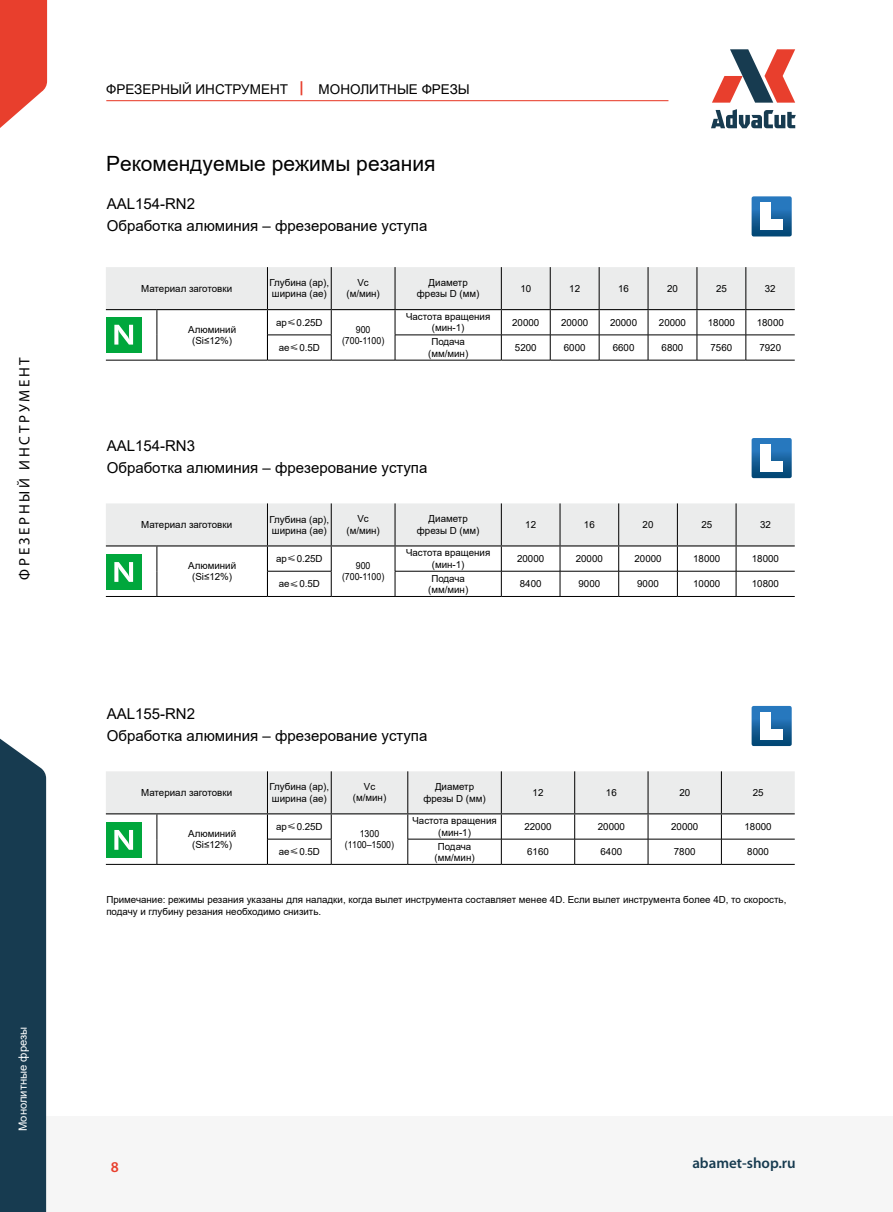
<style>
.page{position:relative;width:893px;height:1212px;background:#fff}
.page>*{position:absolute;margin:0;border:0;box-sizing:border-box;transform-origin:0 0}
.t1{font:21px "Arial";color:#000}
.t2{font:15px/21.9px "Arial";color:#000}
.t3{font:15px "Myriad Pro";letter-spacing:.18em;color:#000}
.t4{font:600 15px "Myriad Pro";color:#173b50}
.t5{font:600 15px "Myriad Pro";color:#e83f2d}
.t6{font:13.5px "Arial";color:#000}
.t7{font:11.25px "Arial";color:#fff}
.t8{font:9.75px/11.2px "Arial";color:#000;text-align:center}
.t9{font:9.75px/11.2px "Arial";color:#000;text-align:center;scale:.9 1}
.s1{font-weight:700;font-size:15px;color:#e83f2d}
.s2{font-family:"Adobe Heiti Std"}
</style>
<div class="page">
<div style="left:0;top:1116px;width:893px;height:96px;background:#f6f6f6"></div>
<div style="left:0;top:738px;width:46px;height:474px;background:#173b50"></div>
<svg style="left:712px;top:49px;width:83px;height:54px"></svg>
<svg style="left:711px;top:109px;width:85px;height:19px"></svg>
<hr style="left:106px;top:100px;width:562px;height:1px;background:#e83f2d">
<svg style="left:0;top:0;width:47px;height:128px"></svg>
<hr style="left:501px;top:360px;width:49px;height:1px;background:#000">
<hr style="left:550px;top:360px;width:49px;height:1px;background:#000">
<hr style="left:599px;top:360px;width:49px;height:1px;background:#000">
<hr style="left:648px;top:360px;width:49px;height:1px;background:#000">
<hr style="left:697px;top:360px;width:49px;height:1px;background:#000">
<hr style="left:746px;top:360px;width:49px;height:1px;background:#000">
<hr style="left:267px;top:360px;width:64px;height:1px;background:#000">
<hr style="left:331px;top:360px;width:64px;height:1px;background:#000">
<hr style="left:106px;top:360px;width:51px;height:1px;background:#000">
<hr style="left:157px;top:360px;width:110px;height:1px;background:#000">
<hr style="left:395px;top:360px;width:106px;height:1px;background:#000">
<svg style="left:106px;top:267px;width:689px;height:93px"></svg>
<hr style="left:501px;top:596px;width:59px;height:1px;background:#000">
<hr style="left:560px;top:596px;width:59px;height:1px;background:#000">
<hr style="left:619px;top:596px;width:58px;height:1px;background:#000">
<hr style="left:677px;top:596px;width:59px;height:1px;background:#000">
<hr style="left:736px;top:596px;width:59px;height:1px;background:#000">
<hr style="left:267px;top:596px;width:64px;height:1px;background:#000">
<hr style="left:331px;top:596px;width:64px;height:1px;background:#000">
<hr style="left:106px;top:596px;width:51px;height:1px;background:#000">
<hr style="left:157px;top:596px;width:110px;height:1px;background:#000">
<hr style="left:395px;top:596px;width:106px;height:1px;background:#000">
<svg style="left:106px;top:503px;width:689px;height:93px"></svg>
<hr style="left:501px;top:864px;width:74px;height:1px;background:#000">
<hr style="left:575px;top:864px;width:73px;height:1px;background:#000">
<hr style="left:648px;top:864px;width:73px;height:1px;background:#000">
<hr style="left:721px;top:864px;width:74px;height:1px;background:#000">
<hr style="left:267px;top:864px;width:64px;height:1px;background:#000">
<hr style="left:331px;top:864px;width:77px;height:1px;background:#000">
<hr style="left:106px;top:864px;width:51px;height:1px;background:#000">
<hr style="left:157px;top:864px;width:110px;height:1px;background:#000">
<hr style="left:408px;top:864px;width:93px;height:1px;background:#000">
<svg style="left:106px;top:771px;width:689px;height:93px"></svg>
<svg style="left:752px;top:196px;width:40px;height:40px"></svg>
<div style="left:760px;top:203px;width:10px;height:27px;background:#fff"></div>
<div style="left:760px;top:220px;width:23px;height:10px;background:#fff"></div>
<svg style="left:752px;top:438px;width:40px;height:40px"></svg>
<div style="left:760px;top:444px;width:10px;height:28px;background:#fff"></div>
<div style="left:760px;top:462px;width:23px;height:10px;background:#fff"></div>
<svg style="left:752px;top:706px;width:40px;height:40px"></svg>
<div style="left:760px;top:712px;width:10px;height:27px;background:#fff"></div>
<div style="left:760px;top:729px;width:23px;height:10px;background:#fff"></div>
<h2 class="t3" style="left:15px;top:580px;width:224px;rotate:-90deg">ФРЕЗЕРНЫЙ ИНСТРУМЕНТ</h2>
<p class="t7" style="left:15px;top:1131px;width:106px;rotate:-90deg">Монолитные фрезы</p>
<h3 class="t6" style="left:106px;top:80px;width:365px">ФРЕЗЕРНЫЙ ИНСТРУМЕНТ <span class="s1">|</span> МОНОЛИТНЫЕ ФРЕЗЫ</h3>
<h1 class="t1" style="left:106px;top:149px;width:331px">Рекомендуемые режимы резания</h1>
<h2 class="t2" style="left:107px;top:193px;width:322px">AAL154-RN2<br>Обработка алюминия – фрезерование уступа</h2>
<p class="t8" style="left:141px;top:283px;width:93px">Материал заготовки</p>
<p class="t8" style="left:270px;top:277px;width:61px;text-align:left">Глубина (ap), ширина (ae)</p>
<p class="t8" style="left:346px;top:277px;width:35px">Vc (м/мин)</p>
<p class="t8" style="left:417px;top:276px;width:64px;line-height:11.7px">Диаметр фрезы D (мм)</p>
<p class="t8" style="left:520px;top:283px;width:12px">10</p>
<p class="t8" style="left:569px;top:283px;width:12px">12</p>
<p class="t8" style="left:618px;top:283px;width:12px">16</p>
<p class="t8" style="left:667px;top:283px;width:12px">20</p>
<p class="t8" style="left:716px;top:283px;width:12px">25</p>
<p class="t8" style="left:765px;top:283px;width:12px">32</p>
<p class="t8" style="left:188px;top:324px;width:49px">Алюминий (Si≤12%)</p>
<p class="t8" style="left:406px;top:311px;width:86px">Частота вращения (мин-1)</p>
<p class="t8" style="left:512px;top:317px;width:29px">20000</p>
<p class="t8" style="left:561px;top:317px;width:29px">20000</p>
<p class="t8" style="left:610px;top:317px;width:29px">20000</p>
<p class="t8" style="left:659px;top:317px;width:29px">20000</p>
<p class="t8" style="left:708px;top:317px;width:29px">18000</p>
<p class="t8" style="left:757px;top:317px;width:29px">18000</p>
<p class="t8" style="left:276px;top:317px;width:48px">ap<span class="s2">≤</span>0.25D</p>
<p class="t9" style="left:342px;top:324px;width:48px">900 (700-1100)</p>
<p class="t8" style="left:279px;top:342px;width:43px">ae<span class="s2">≤</span>0.5D</p>
<p class="t8" style="left:428px;top:336px;width:42px">Подача (мм/мин)</p>
<p class="t8" style="left:515px;top:342px;width:23px">5200</p>
<p class="t8" style="left:564px;top:342px;width:23px">6000</p>
<p class="t8" style="left:613px;top:342px;width:23px">6600</p>
<p class="t8" style="left:662px;top:342px;width:23px">6800</p>
<p class="t8" style="left:710px;top:342px;width:23px">7560</p>
<p class="t8" style="left:759px;top:342px;width:23px">7920</p>
<h2 class="t2" style="left:107px;top:435px;width:322px">AAL154-RN3<br>Обработка алюминия – фрезерование уступа</h2>
<p class="t8" style="left:141px;top:519px;width:93px">Материал заготовки</p>
<p class="t8" style="left:270px;top:513px;width:61px;text-align:left">Глубина (ap), ширина (ae)</p>
<p class="t8" style="left:346px;top:513px;width:35px">Vc (м/мин)</p>
<p class="t8" style="left:417px;top:513px;width:64px;line-height:11.7px">Диаметр фрезы D (мм)</p>
<p class="t8" style="left:525px;top:519px;width:12px">12</p>
<p class="t8" style="left:584px;top:519px;width:12px">16</p>
<p class="t8" style="left:643px;top:519px;width:12px">20</p>
<p class="t8" style="left:701px;top:519px;width:12px">25</p>
<p class="t8" style="left:760px;top:519px;width:12px">32</p>
<p class="t8" style="left:188px;top:560px;width:49px">Алюминий (Si≤12%)</p>
<p class="t8" style="left:406px;top:547px;width:86px">Частота вращения (мин-1)</p>
<p class="t8" style="left:517px;top:553px;width:29px">20000</p>
<p class="t8" style="left:576px;top:553px;width:29px">20000</p>
<p class="t8" style="left:634px;top:553px;width:29px">20000</p>
<p class="t8" style="left:693px;top:553px;width:29px">18000</p>
<p class="t8" style="left:752px;top:553px;width:29px">18000</p>
<p class="t8" style="left:276px;top:553px;width:48px">ap<span class="s2">≤</span>0.25D</p>
<p class="t9" style="left:342px;top:560px;width:48px">900 (700-1100)</p>
<p class="t8" style="left:279px;top:578px;width:43px">ae<span class="s2">≤</span>0.5D</p>
<p class="t8" style="left:428px;top:573px;width:42px">Подача (мм/мин)</p>
<p class="t8" style="left:520px;top:578px;width:23px">8400</p>
<p class="t8" style="left:578px;top:578px;width:23px">9000</p>
<p class="t8" style="left:637px;top:578px;width:23px">9000</p>
<p class="t8" style="left:693px;top:578px;width:29px">10000</p>
<p class="t8" style="left:752px;top:578px;width:29px">10800</p>
<h2 class="t2" style="left:107px;top:702px;width:322px">AAL155-RN2<br>Обработка алюминия – фрезерование уступа</h2>
<p class="t8" style="left:141px;top:787px;width:93px">Материал заготовки</p>
<p class="t8" style="left:270px;top:781px;width:61px;text-align:left">Глубина (ap), ширина (ae)</p>
<p class="t8" style="left:353px;top:781px;width:35px">Vc (м/мин)</p>
<p class="t8" style="left:423px;top:781px;width:64px;line-height:11.7px">Диаметр фрезы D (мм)</p>
<p class="t8" style="left:533px;top:787px;width:12px">12</p>
<p class="t8" style="left:606px;top:787px;width:12px">16</p>
<p class="t8" style="left:679px;top:787px;width:12px">20</p>
<p class="t8" style="left:753px;top:787px;width:12px">25</p>
<p class="t8" style="left:188px;top:828px;width:49px">Алюминий (Si≤12%)</p>
<p class="t8" style="left:412px;top:815px;width:86px">Частота вращения (мин-1)</p>
<p class="t8" style="left:524px;top:821px;width:29px">22000</p>
<p class="t8" style="left:598px;top:821px;width:29px">20000</p>
<p class="t8" style="left:671px;top:821px;width:29px">20000</p>
<p class="t8" style="left:744px;top:821px;width:29px">18000</p>
<p class="t8" style="left:276px;top:821px;width:48px">ap<span class="s2">≤</span>0.25D</p>
<p class="t9" style="left:345px;top:828px;width:56px">1300 (1100–1500)</p>
<p class="t8" style="left:279px;top:846px;width:43px">ae<span class="s2">≤</span>0.5D</p>
<p class="t8" style="left:434px;top:840px;width:42px">Подача (мм/мин)</p>
<p class="t8" style="left:527px;top:846px;width:23px">6160</p>
<p class="t8" style="left:600px;top:846px;width:23px">6400</p>
<p class="t8" style="left:674px;top:846px;width:23px">7800</p>
<p class="t8" style="left:747px;top:846px;width:23px">8000</p>
<p class="t8" style="left:106px;top:894px;width:681px;line-height:12px;text-align:left">Примечание: режимы резания указаны для наладки, когда вылет инструмента составляет менее 4D. Если вылет инструмента более 4D, то скорость, подачу и глубину резания необходимо снизить.</p>
<h2 class="t5" style="left:111px;top:1158px;width:10px">8</h2>
<h2 class="t4" style="left:692px;top:1153px;width:105px">abamet-shop.ru</h2>
</div>
